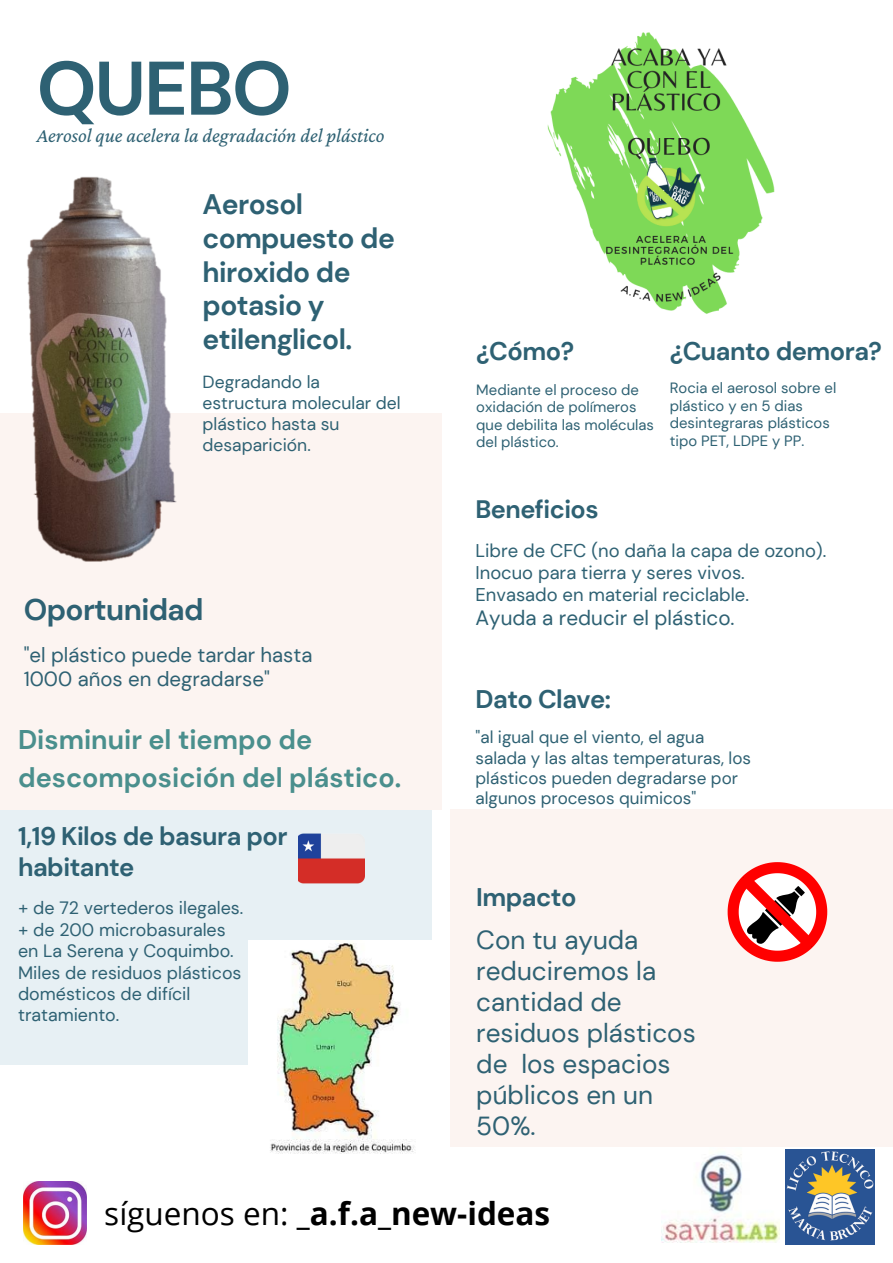
<style>
.page{position:relative;width:893px;height:1263px;background:#fff}
.page>*{position:absolute;margin:0;border:0;box-sizing:border-box;transform-origin:0 0}
.t1{font:700 75.75px "DM Sans";letter-spacing:-.025em;color:#2e6173}
.t2{font:700 31.5px "Open Sans";color:#000}
.t3{font:700 29.85px "DM Sans";letter-spacing:-.02em;color:#2e6173}
.t4{font:700 28.2px/33.8px "DM Sans";letter-spacing:-.02em;color:#2e6173}
.t5{font:700 27px/37.7px "DM Sans";color:#4a8f8d}
.t6{font:26.1px/31px "DM Sans";color:#2e6173}
.t7{font:700 25.5px/30.4px "DM Sans";letter-spacing:-.02em;color:#2e6173}
.t8{font:700 25.2px "DM Sans";letter-spacing:-.02em;color:#2e6173}
.t9{font:20.7px "DM Sans";color:#2e6173}
.t10{font:20.4px/24.2px "DM Sans";color:#2e6173}
.t11{font:italic 20.4px "Crimson Pro";color:#2e6173}
.t12{font:18.45px "DM Sans";color:#2e6173}
.t13{font:17.85px/21.4px "DM Sans";color:#2e6173}
.t14{font:17.48px/20.9px "DM Sans";color:#2e6173}
.t15{font:17.1px/20.2px "DM Sans";color:#2e6173}
.t16{font:14.85px/17.6px "DM Sans";color:#2e6173}
.s1{font-weight:400}
</style>
<div class="page">
<div style="left:0;top:413px;width:442px;height:397px;background:#fcf4f1"></div>
<div style="left:450px;top:809px;width:443px;height:338px;background:#fcf4f1"></div>
<div style="left:0;top:809px;width:432px;height:255px;background:#e7f0f4"></div>
<img style="left:27px;top:176px;width:150px;height:386px">
<img style="left:786px;top:1149px;width:89px;height:95px">
<img style="left:661px;top:1154px;width:118px;height:88px">
<img style="left:547px;top:32px;width:228px;height:282px">
<img style="left:24px;top:1181px;width:63px;height:63px">
<svg style="left:727px;top:862px;width:100px;height:100px"></svg>
<img style="left:248px;top:940px;width:184px;height:214px">
<img style="left:299px;top:833px;width:65px;height:51px">
<p class="t1" style="left:37px;top:40px;width:257px">QUEBO</p>
<p class="t11" style="left:37px;top:123px;width:349px">Aerosol que acelera la degradación del plástico</p>
<p class="t4" style="left:203px;top:188px;width:194px">Aerosol compuesto de hiroxido de potasio y etilenglicol.</p>
<p class="t14" style="left:203px;top:372px;width:200px">Degradando la estructura molecular del plástico hasta su desaparición.</p>
<p class="t3" style="left:24px;top:591px;width:181px">Oportunidad</p>
<p class="t10" style="left:24px;top:643px;width:290px">"el plástico puede tardar hasta<br>1000 años en degradarse"</p>
<p class="t5" style="left:18px;top:721px;width:385px">Disminuir el tiempo de descomposición del plástico.</p>
<p class="t7" style="left:18px;top:821px;width:271px">1,19 Kilos de basura por habitante</p>
<p class="t13" style="left:18px;top:897px;width:227px">+ de 72 vertederos ilegales.</p>
<p class="t13" style="left:18px;top:919px;width:209px">+ de 200 microbasurales</p>
<p class="t13" style="left:18px;top:940px;width:217px">en La Serena y Coquimbo.</p>
<p class="t13" style="left:18px;top:962px;width:225px">Miles de residuos plásticos domésticos de difícil tratamiento.</p>
<p class="t7" style="left:476px;top:336px;width:99px">¿Cómo?</p>
<p class="t16" style="left:476px;top:381px;width:179px">Mediante el proceso de oxidación de polímeros que debilita las moléculas del plástico.</p>
<p class="t16" style="left:670px;top:379px;width:168px">Rocia el aerosol sobre el plástico y en 5 dias desintegraras plásticos tipo PET, LDPE y PP.</p>
<p class="t7" style="left:670px;top:336px;width:214px">¿Cuanto demora?</p>
<p class="t8" style="left:475px;top:493px;width:125px">Beneficios</p>
<p class="t12" style="left:475px;top:539px;width:352px">Libre de CFC (no daña la capa de ozono).</p>
<p class="t12" style="left:475px;top:561px;width:271px">Inocuo para tierra y seres vivos.</p>
<p class="t12" style="left:475px;top:582px;width:275px">Envasado en material reciclable.</p>
<p class="t9" style="left:475px;top:604px;width:261px">Ayuda a reducir el plástico.</p>
<p class="t7" style="left:475px;top:684px;width:137px">Dato Clave:</p>
<p class="t15" style="left:475px;top:727px;width:277px">"al igual que el viento, el agua salada y las altas temperaturas, los plásticos pueden degradarse por algunos procesos quimicos"</p>
<p class="t7" style="left:476px;top:882px;width:102px">Impacto</p>
<p class="t6" style="left:476px;top:924px;width:221px">Con tu ayuda reduciremos la cantidad de residuos plásticos de los espacios públicos en un<br>50%.</p>
<p class="t2" style="left:104px;top:1191px;width:447px"><span class="s1">síguenos en:</span> _a.f.a_new-ideas</p>
</div>
